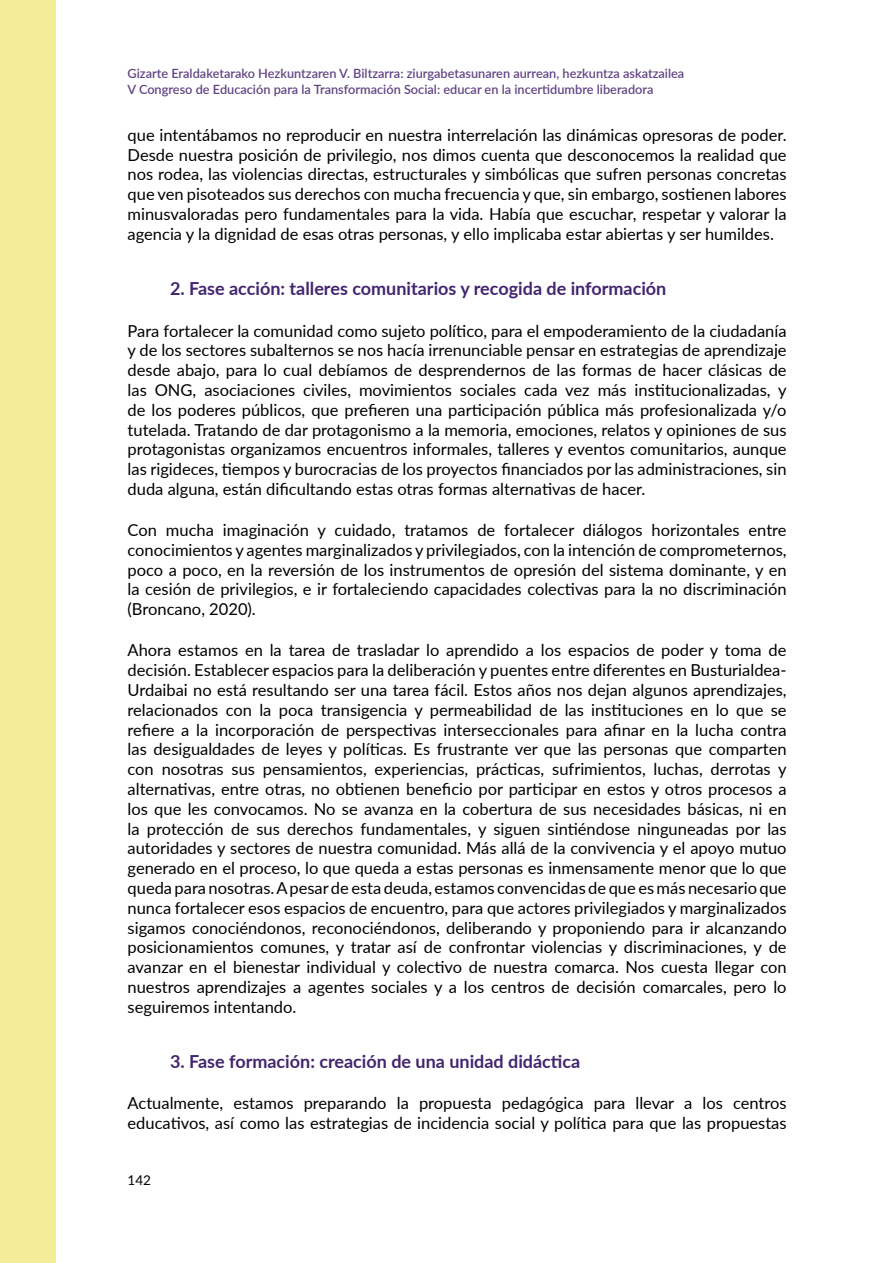
<style>
.page{position:relative;width:893px;height:1263px;background:#fff}
.page>*{position:absolute;margin:0;border:0;box-sizing:border-box;transform-origin:0 0}
.t1{font:700 18px "Lato";color:#43256f}
.t2{font:16.5px/19.8px "Lato";color:#000;text-align:justify}
.t3{font:13.5px "Lato";color:#000}
.t4{font:600 12.75px/15.3px "Lato";color:#624484}
</style>
<div class="page">
<div style="left:0;top:0;width:55px;height:1263px;background:#f4ed98"></div>
<p class="t4" style="left:128px;top:65px;width:558px">Gizarte Eraldaketarako Hezkuntzaren V. Biltzarra: ziurgabetasunaren aurrean, hezkuntza askatzailea<br>V Congreso de Educación para la Transformación Social: educar en la incertidumbre liberadora</p>
<p class="t2" style="left:128px;top:124px;width:661px">que intentábamos no reproducir en nuestra interrelación las dinámicas opresoras de poder.<br>Desde nuestra posición de privilegio, nos dimos cuenta que desconocemos la realidad que nos rodea, las violencias directas, estructurales y simbólicas que sufren personas concretas que ven pisoteados sus derechos con mucha frecuencia y que, sin embargo, sostienen labores minusvaloradas pero fundamentales para la vida. Había que escuchar, respetar y valorar la agencia y la dignidad de esas otras personas, y ello implicaba estar abiertas y ser humildes.</p>
<p class="t1" style="left:170px;top:276px;width:498px">2. Fase acción: talleres comunitarios y recogida de información</p>
<p class="t2" style="left:128px;top:320px;width:661px">Para fortalecer la comunidad como sujeto político, para el empoderamiento de la ciudadanía y de los sectores subalternos se nos hacía irrenunciable pensar en estrategias de aprendizaje desde abajo, para lo cual debíamos de desprendernos de las formas de hacer clásicas de las ONG, asociaciones civiles, movimientos sociales cada vez más institucionalizadas, y de los poderes públicos, que prefieren una participación pública más profesionalizada y/o tutelada. Tratando de dar protagonismo a la memoria, emociones, relatos y opiniones de sus protagonistas organizamos encuentros informales, talleres y eventos comunitarios, aunque las rigideces, tiempos y burocracias de los proyectos financiados por las administraciones, sin duda alguna, están dificultando estas otras formas alternativas de hacer.</p>
<p class="t2" style="left:128px;top:519px;width:661px">Con mucha imaginación y cuidado, tratamos de fortalecer diálogos horizontales entre conocimientos y agentes marginalizados y privilegiados, con la intención de comprometernos, poco a poco, en la reversión de los instrumentos de opresión del sistema dominante, y en la cesión de privilegios, e ir fortaleciendo capacidades colectivas para la no discriminación (Broncano, 2020).</p>
<p class="t2" style="left:128px;top:640px;width:661px">Ahora estamos en la tarea de trasladar lo aprendido a los espacios de poder y toma de decisión. Establecer espacios para la deliberación y puentes entre diferentes en Busturialdea-Urdaibai no está resultando ser una tarea fácil. Estos años nos dejan algunos aprendizajes, relacionados con la poca transigencia y permeabilidad de las instituciones en lo que se refiere a la incorporación de perspectivas interseccionales para afinar en la lucha contra las desigualdades de leyes y políticas. Es frustrante ver que las personas que comparten con nosotras sus pensamientos, experiencias, prácticas, sufrimientos, luchas, derrotas y alternativas, entre otras, no obtienen beneficio por participar en estos y otros procesos a los que les convocamos. No se avanza en la cobertura de sus necesidades básicas, ni en la protección de sus derechos fundamentales, y siguen sintiéndose ninguneadas por las autoridades y sectores de nuestra comunidad. Más allá de la convivencia y el apoyo mutuo generado en el proceso, lo que queda a estas personas es inmensamente menor que lo que queda para nosotras. A pesar de esta deuda, estamos convencidas de que es más necesario que nunca fortalecer esos espacios de encuentro, para que actores privilegiados y marginalizados sigamos conociéndonos, reconociéndonos, deliberando y proponiendo para ir alcanzando posicionamientos comunes, y tratar así de confrontar violencias y discriminaciones, y de avanzar en el bienestar individual y colectivo de nuestra comarca. Nos cuesta llegar con nuestros aprendizajes a agentes sociales y a los centros de decisión comarcales, pero lo seguiremos intentando.</p>
<p class="t1" style="left:170px;top:1048px;width:412px">3. Fase formación: creación de una unidad didáctica</p>
<p class="t2" style="left:128px;top:1093px;width:661px">Actualmente, estamos preparando la propuesta pedagógica para llevar a los centros educativos, así como las estrategias de incidencia social y política para que las propuestas</p>
<p class="t3" style="left:128px;top:1170px;width:25px">142</p>
</div>
